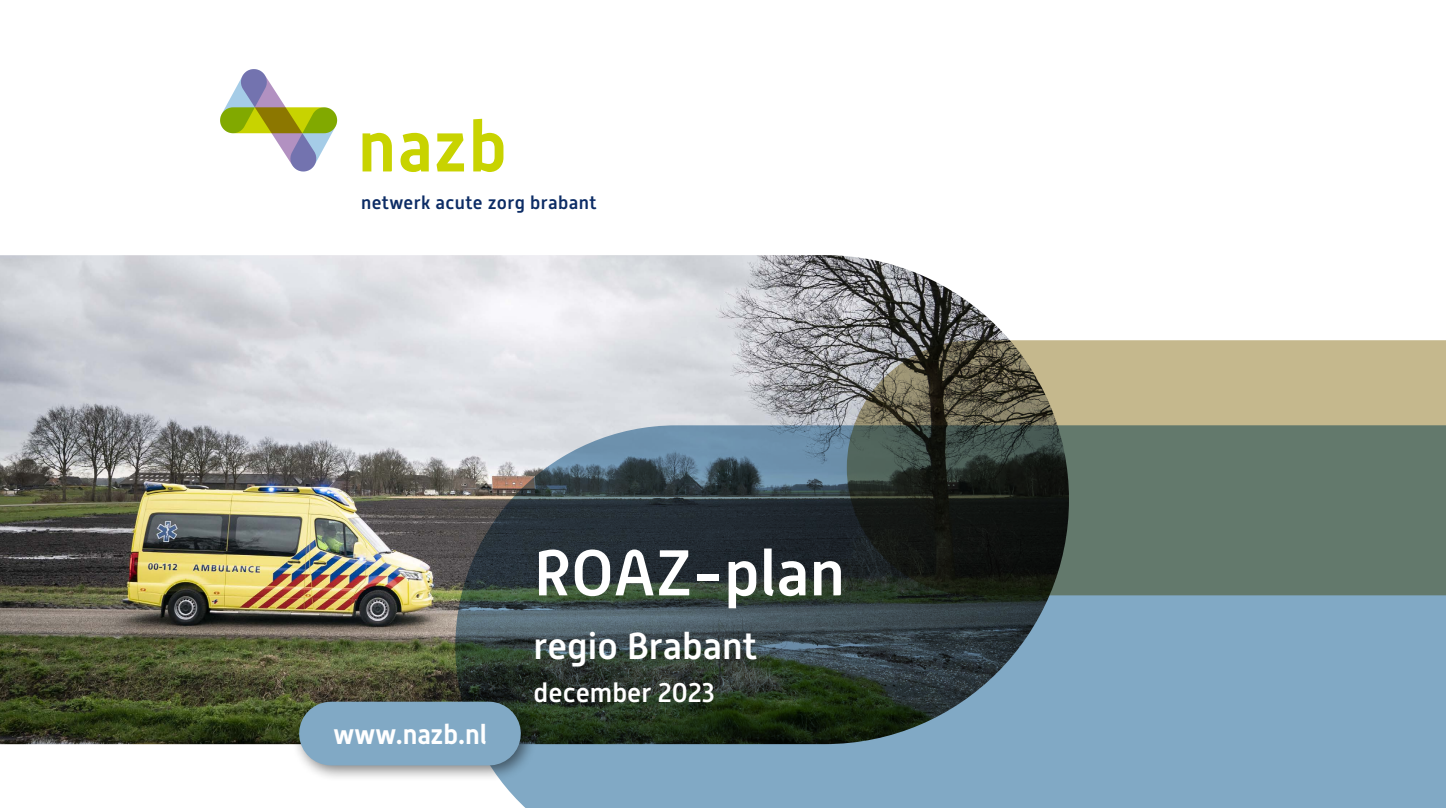
<style>
.page{position:relative;width:1446px;height:808px;background:#fff}
.page>*{position:absolute;margin:0;border:0;box-sizing:border-box;transform-origin:0 0}
.t1{font:500 64.5px "Alwyn New";color:#fff}
.t2{font:500 37.5px "Alwyn New";color:#fff}
.t3{font:500 27px "Alwyn New";color:#fff}
.inhoudsopgave{font:700 27px "Alwyn";color:#fff}
.t4{font:500 18.6px "Alwyn New";letter-spacing:.02em;color:#0c2c65}
</style>
<div class="page">
<div style="left:502px;top:595px;width:944px;height:213px;background:#81a9c5"></div>
<svg style="left:1069px;top:340px;width:377px;height:255px;background:#838e77"></svg>
<img style="left:0;top:255px;width:1069px;height:489px">
<svg style="left:362px;top:133px;width:30px;height:38px"></svg>
<svg style="left:400px;top:133px;width:29px;height:39px"></svg>
<svg style="left:436px;top:133px;width:28px;height:38px"></svg>
<svg style="left:473px;top:119px;width:30px;height:53px"></svg>
<svg style="left:220px;top:69px;width:117px;height:103px"></svg>
<svg style="left:220px;top:107px;width:117px;height:26px;background:#99a703"></svg>
<div style="left:291px;top:693px;width:247px;height:90px;background:#000;opacity:.5"></div>
<div style="left:331px;top:702px;width:158px;height:63px;background:#81a9c5"></div>
<p class="t4" style="left:361px;top:192px;width:237px">netwerk acute zorg brabant</p>
<p class="inhoudsopgave" style="left:333px;top:718px;width:154px">www.nazb.nl</p>
<p class="t1" style="left:533px;top:536px;width:313px">ROAZ-plan</p>
<p class="t2" style="left:533px;top:625px;width:225px">regio Brabant</p>
<p class="t3" style="left:533px;top:677px;width:183px">december 2023</p>
</div>
